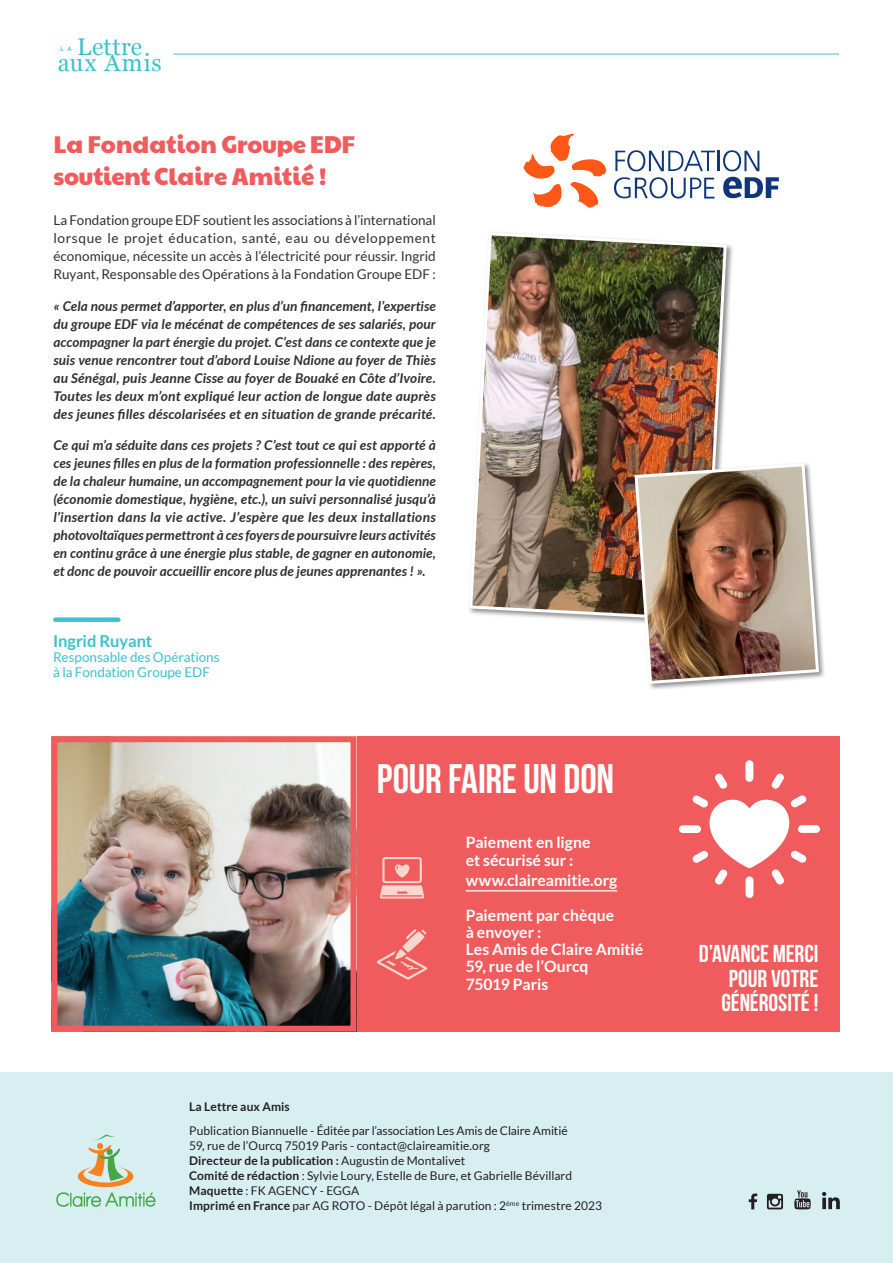
<style>
.page{position:relative;width:893px;height:1263px;background:#fff}
.page>*{position:absolute;margin:0;border:0;box-sizing:border-box;transform-origin:0 0}
.t1{font:700 41.25px "Bebas Neue";letter-spacing:-.005em;color:#fff}
.t2{font:700 24.45px/24.5px "Bebas Neue";letter-spacing:-.005em;color:#fff;text-align:right}
.t3{font:24.15px "Georgia";letter-spacing:.03em;color:#3cc1ce}
.t4{font:24px/31.5px "Paytone One";letter-spacing:-.005em;color:#f05c5e}
.t5{font:700 16.5px "Lato";letter-spacing:-.005em;color:#3cc1ce}
.t6{font:700 15.75px/17.2px "Lato";color:#fff}
.t7{font:italic 700 13.5px/18px "Lato";letter-spacing:.01em;color:#312f30;text-align:justify}
.t8{font:13.5px/18px "Lato";letter-spacing:.005em;color:#312f30;text-align:justify}
.t9{font:13.5px/15px "Lato";color:#3cc1ce}
.t10{font:12px/15px "Lato";letter-spacing:.005em;color:#231f20}
.t11{font:700 12px "Lato";letter-spacing:.01em;color:#231f20}
.t12{font:700 6px "Lato";color:#3cc1ce}
.s1{font-weight:700}
</style>
<div class="page">
<div style="left:0;top:1072px;width:893px;height:191px;background:#d8eff2"></div>
<svg style="left:56px;top:1134px;width:100px;height:73px"></svg>
<svg style="left:749px;top:1193px;width:8px;height:16px"></svg>
<svg style="left:767px;top:1194px;width:16px;height:15px"></svg>
<svg style="left:794px;top:1190px;width:17px;height:19px"></svg>
<svg style="left:822px;top:1192px;width:18px;height:17px"></svg>
<hr style="left:174px;top:54px;width:665px;height:1px;background:#3cc1ce">
<div style="left:345px;top:736px;width:495px;height:296px;background:#f05c5e"></div>
<img style="left:58px;top:743px;width:291px;height:282px">
<div style="left:51px;top:736px;width:305px;height:296px;border:6px solid #f05c5e"></div>
<hr style="left:466px;top:890px;width:151px;height:1px;background:#fff">
<svg style="left:380px;top:857px;width:44px;height:41px"></svg>
<svg style="left:377px;top:929px;width:50px;height:50px"></svg>
<div style="left:746px;top:876px;width:7px;height:22px;background:#fff;border-radius:4px"></div>
<div style="left:798px;top:825px;width:22px;height:8px;background:#fff;border-radius:4px"></div>
<div style="left:745px;top:760px;width:8px;height:22px;background:#fff;border-radius:4px"></div>
<div style="left:679px;top:825px;width:22px;height:8px;background:#fff;border-radius:4px"></div>
<svg style="left:715px;top:773px;width:13px;height:16px"></svg>
<svg style="left:771px;top:773px;width:13px;height:16px"></svg>
<svg style="left:692px;top:795px;width:115px;height:89px"></svg>
<svg style="left:524px;top:133px;width:82px;height:75px"></svg>
<svg style="left:615px;top:150px;width:100px;height:21px"></svg>
<hr style="left:717px;top:151px;width:2px;height:20px;background:#10367a">
<svg style="left:723px;top:150px;width:36px;height:21px"></svg>
<svg style="left:614px;top:177px;width:100px;height:22px"></svg>
<svg style="left:723px;top:177px;width:56px;height:21px"></svg>
<div style="left:468px;top:231px;width:266px;height:397px;background:#231f20;opacity:.5"></div>
<img style="left:468px;top:231px;width:260px;height:391px">
<div style="left:633px;top:462px;width:193px;height:229px;background:#231f20;opacity:.5"></div>
<img style="left:633px;top:462px;width:188px;height:223px">
<div style="left:55px;top:617px;width:63px;height:5px;background:#3cc1ce"></div>
<h3 class="t3" style="left:77px;top:33px;width:67px">Lettre</h3>
<h3 class="t3" style="left:58px;top:49px;width:106px">aux Amis</h3>
<p class="t12" style="left:61px;top:46px;width:12px">L A</p>
<h3 class="t4" style="left:53px;top:127px;width:303px">La Fondation Groupe EDF soutient Claire Amitié !</h3>
<p class="t8" style="left:53px;top:211px;width:384px">La Fondation groupe EDF soutient les associations à l’international lorsque le projet éducation, santé, eau ou développement économique, nécessite un accès à l’électricité pour réussir. Ingrid Ruyant, Responsable des Opérations à la Fondation Groupe EDF :</p>
<p class="t7" style="left:53px;top:297px;width:384px">« Cela nous permet d’apporter, en plus d’un financement, l’expertise du groupe EDF via le mécénat de compétences de ses salariés, pour accompagner la part énergie du projet. C’est dans ce contexte que je suis venue rencontrer tout d’abord Louise Ndione au foyer de Thiès au Sénégal, puis Jeanne Cisse au foyer de Bouaké en Côte d’Ivoire.<br>Toutes les deux m’ont expliqué leur action de longue date auprès des jeunes filles déscolarisées et en situation de grande précarité.</p>
<p class="t7" style="left:53px;top:436px;width:384px">Ce qui m’a séduite dans ces projets ? C’est tout ce qui est apporté à ces jeunes filles en plus de la formation professionnelle : des repères, de la chaleur humaine, un accompagnement pour la vie quotidienne (économie domestique, hygiène, etc.), un suivi personnalisé jusqu’à l’insertion dans la vie active. J’espère que les deux installations photovoltaïques permettront à ces foyers de poursuivre leurs activités en continu grâce à une énergie plus stable, de gagner en autonomie, et donc de pouvoir accueillir encore plus de jeunes apprenantes ! ».</p>
<p class="t5" style="left:53px;top:631px;width:101px">Ingrid Ruyant</p>
<p class="t9" style="left:53px;top:649px;width:168px">Responsable des Opérations à la Fondation Groupe EDF</p>
<h1 class="t1" style="left:377px;top:758px;width:239px">POUR FAIRE UN DON</h1>
<p class="t6" style="left:466px;top:835px;width:126px">Paiement en ligne et sécurisé sur :</p>
<p class="t6" style="left:466px;top:864px;width:153px;line-height:34.5px">www.claireamitie.org<br>Paiement par chèque</p>
<p class="t6" style="left:466px;top:923px;width:179px">à envoyer :<br>Les Amis de Claire Amitié<br>59, rue de l’Ourcq<br>75019 Paris</p>
<p class="t11" style="left:189px;top:1102px;width:102px">La Lettre aux Amis</p>
<p class="t10" style="left:189px;top:1123px;width:414px">Publication Biannuelle - Éditée par l’association Les Amis de Claire Amitié<br>59, rue de l’Ourcq 75019 Paris - contact@claireamitie.org<br><span class="s1">Directeur de la publication :</span> Augustin de Montalivet<br><span class="s1">Comité de rédaction</span> : Sylvie Loury, Estelle de Bure, et Gabrielle Bévillard <span class="s1">Maquette</span> : FK AGENCY - EGGA<br><span class="s1">Imprimé en France</span> par AG ROTO - Dépôt légal à parution : 2<sup>ème</sup> trimestre 2023</p>
<h2 class="t2" style="left:699px;top:941px;width:121px">D’AVANCE MERCI<br>POUR VOTRE<br>GÉNÉROSITÉ !</h2>
</div>
